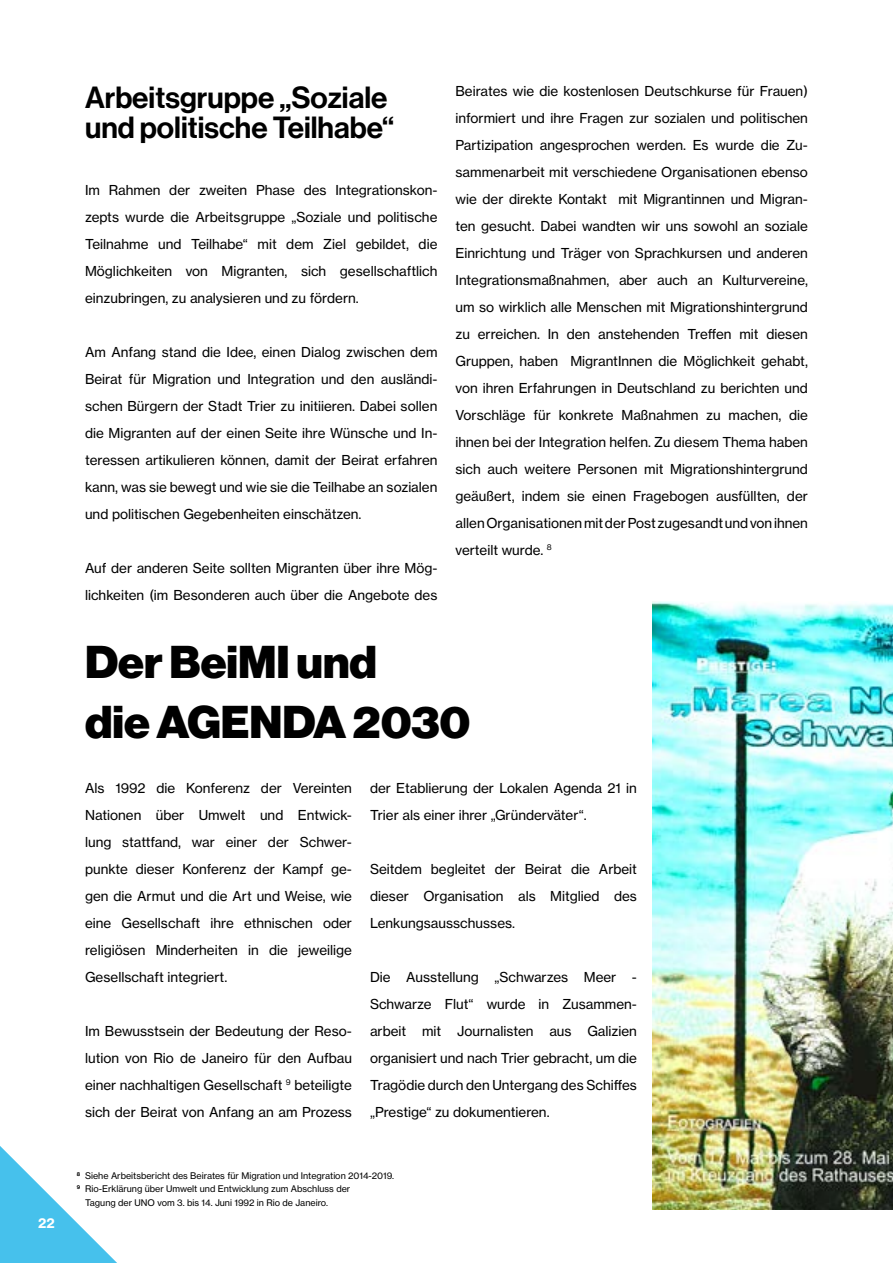
<style>
.page{position:relative;width:893px;height:1263px;background:#fff}
.page>*{position:absolute;margin:0;border:0;box-sizing:border-box;transform-origin:0 0}
.t1{font:45px/60px "N Haas Grotesk DS Pro 95 Blk";color:#000}
.t2{font:30px/30px "N Haas Grotesk DS Pro 65 Md";color:#000}
.t3{font:13.5px/27px "N Haas Grotesk TX Pro 55 Rg";color:#000;text-align:justify}
.t4{font:13.5px "N Haas Grotesk TX Pro 75 Bd";color:#fff}
.t5{font:9px/13.5px "N Haas Grotesk TX Pro 55 Rg";color:#000}
.t6{font:5.25px "N Haas Grotesk TX Pro 75 Bd";color:#000}
</style>
<div class="page">
<svg style="left:0;top:1146px;width:117px;height:117px"></svg>
<img style="left:653px;top:602px;width:240px;height:607px">
<p class="t4" style="left:38px;top:1215px;width:18px">22</p>
<h2 class="t2" style="left:85px;top:83px;width:311px">Arbeitsgruppe „Soziale und politische Teilhabe“</h2>
<p class="t3" style="left:85px;top:177px;width:354px">Im Rahmen der zweiten Phase des Integrationskon&shy;zepts wurde die Arbeitsgruppe „Soziale und politische Teilnahme und Teilhabe“ mit dem Ziel gebildet, die Möglichkeiten von Migranten, sich gesellschaftlich einzubringen, zu analysieren und zu fördern.</p>
<p class="t3" style="left:85px;top:339px;width:354px">Am Anfang stand die Idee, einen Dialog zwischen dem Beirat für Migration und Integration und den ausländi&shy;schen Bürgern der Stadt Trier zu initiieren. Dabei sollen die Migranten auf der einen Seite ihre Wünsche und In&shy;teressen artikulieren können, damit der Beirat erfahren kann, was sie bewegt und wie sie die Teilhabe an sozialen und politischen Gegebenheiten einschätzen.</p>
<p class="t3" style="left:85px;top:555px;width:354px">Auf der anderen Seite sollten Migranten über ihre Mög&shy;lichkeiten (im Besonderen auch über die Angebote des</p>
<p class="t3" style="left:455px;top:77px;width:354px">Beirates wie die kostenlosen Deutschkurse für Frauen) informiert und ihre Fragen zur sozialen und politischen Partizipation angesprochen werden. Es wurde die Zu&shy;sammenarbeit mit verschiedene Organisationen ebenso wie der direkte Kontakt mit Migrantinnen und Migran&shy;ten gesucht. Dabei wandten wir uns sowohl an soziale Einrichtung und Träger von Sprachkursen und anderen Integrationsmaßnahmen, aber auch an Kulturvereine, um so wirklich alle Menschen mit Migrationshintergrund zu erreichen. In den anstehenden Treffen mit diesen Gruppen, haben MigrantInnen die Möglichkeit gehabt, von ihren Erfahrungen in Deutschland zu berichten und Vorschläge für konkrete Maßnahmen zu machen, die ihnen bei der Integration helfen. Zu diesem Thema haben sich auch weitere Personen mit Migrationshintergrund geäußert, indem sie einen Fragebogen ausfüllten, der allen Organisationen mit der Post zugesandt und von ihnen verteilt wurde. <sup>8</sup></p>
<h1 class="t1" style="left:85px;top:633px;width:387px">Der BeiMI und<br>die AGENDA 2030</h1>
<p class="t3" style="left:85px;top:774px;width:268px">Als 1992 die Konferenz der Vereinten Nationen über Umwelt und Entwick&shy;lung stattfand, war einer der Schwer&shy;punkte dieser Konferenz der Kampf ge&shy;gen die Armut und die Art und Weise, wie eine Gesellschaft ihre ethnischen oder religiösen Minderheiten in die jeweilige Gesellschaft integriert.</p>
<p class="t3" style="left:85px;top:1017px;width:268px">Im Bewusstsein der Bedeutung der Reso&shy;lution von Rio de Janeiro für den Aufbau einer nachhaltigen Gesellschaft <sup>9</sup> beteiligte sich der Beirat von Anfang an am Prozess</p>
<p class="t3" style="left:370px;top:774px;width:268px">der Etablierung der Lokalen Agenda 21 in<br>Trier als einer ihrer „Gründerväter“.</p>
<p class="t3" style="left:370px;top:855px;width:268px">Seitdem begleitet der Beirat die Arbeit dieser Organisation als Mitglied des Lenkungsausschusses.</p>
<p class="t3" style="left:370px;top:963px;width:268px">Die Ausstellung „Schwarzes Meer - Schwarze Flut“ wurde in Zusammen&shy;arbeit mit Journalisten aus Galizien organisiert und nach Trier gebracht, um die Tragödie durch den Untergang des Schiffes „Prestige“ zu dokumentieren.</p>
<p class="t5" style="left:85px;top:1168px;width:311px">Siehe Arbeitsbericht des Beirates für Migration und Integration 2014-2019.<br>Rio-Erklärung über Umwelt und Entwicklung zum Abschluss der<br>Tagung der UNO vom 3. bis 14. Juni 1992 in Rio de Janeiro.</p>
<p class="t6" style="left:77px;top:1170px;width:5px">8</p>
<p class="t6" style="left:77px;top:1184px;width:5px">9</p>
</div>
